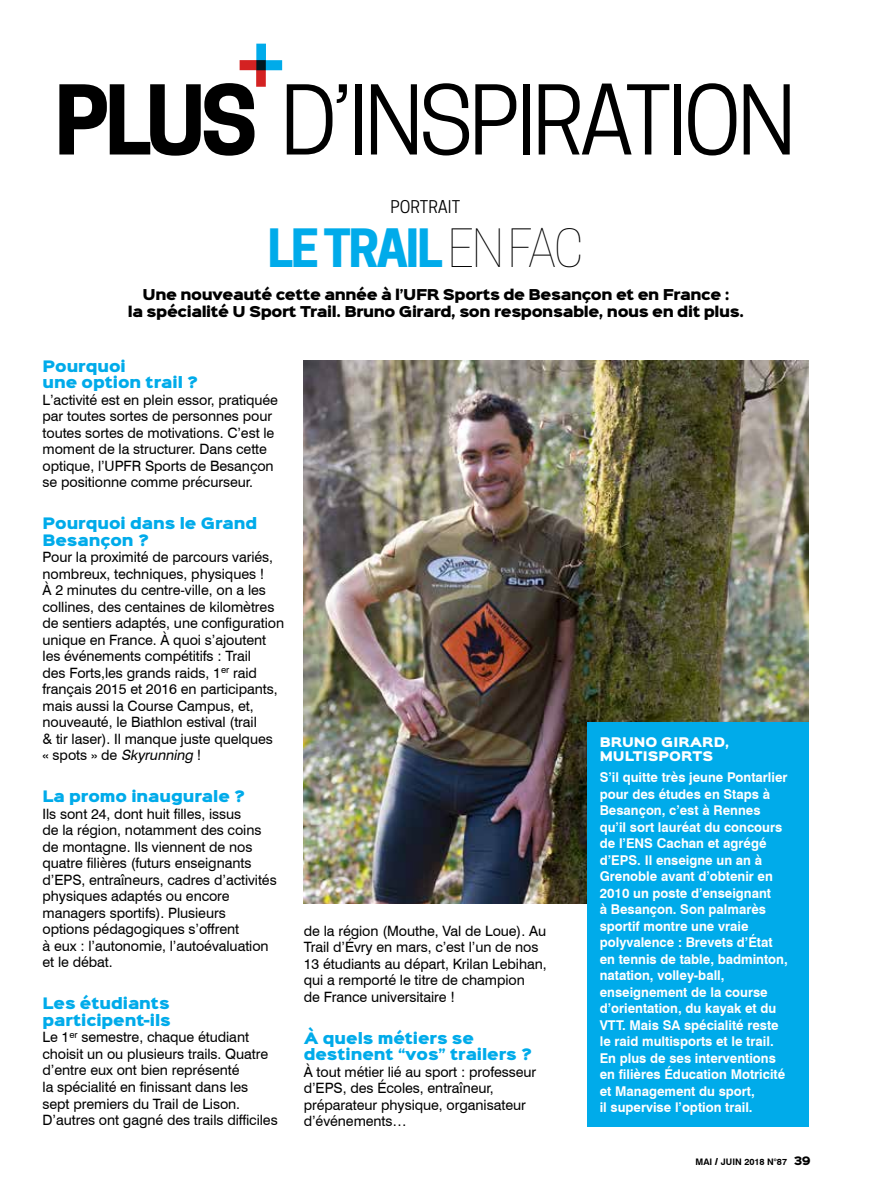
<style>
.page{position:relative;width:872px;height:1191px;background:#fff}
.page>*{position:absolute;margin:0;border:0;box-sizing:border-box;transform-origin:0 0}
.t1{font:90px "Cooper Hewitt";letter-spacing:-.05em;color:#000}
.t2{font:700 49.5px "Cooper Hewitt";letter-spacing:-.05em;color:#00abea}
.t3{font:16.5px "Cooper Hewitt";color:#000}
.t4{font:14.25px/16.5px "Swiss 721 BT";letter-spacing:-.005em;color:#000}
.t5{font:14.25px/16.5px "Sinkin Sans 900 X Black";letter-spacing:-.005em;color:#00abea}
.t6{font:700 13.5px/16.5px "Swiss 721 BT";color:#fff}
.t7{font:13.5px/16.2px "Sinkin Sans 900 X Black";letter-spacing:-.03em;color:#000;text-align:center}
.t8{font:12px/14.4px "Sinkin Sans 900 X Black";color:#fff}
.t9{font:700 9px "Swiss 721 BT";color:#000}
.s1{font-weight:700}
.s2{font-weight:100;color:#000}
.s3{font-style:italic}
.s4{font-family:"Cooper Hewitt"}
.s5{font-family:"Sinkin Sans 800";font-weight:900;font-size:10.5px}
</style>
<div class="page">
<svg style="left:240px;top:44px;width:42px;height:43px"></svg>
<img style="left:304px;top:360px;width:504px;height:543px">
<div style="left:587px;top:722px;width:221px;height:405px;background:#00abea"></div>
<h1 class="t1" style="left:54px;top:68px;width:743px"><span class="s1">PLUS</span> D’INSPIRATION</h1>
<p class="t3" style="left:390px;top:197px;width:71px">PORTRAIT</p>
<h2 class="t2" style="left:267px;top:219px;width:317px">LE TRAIL <span class="s2">EN FAC</span></h2>
<p class="t7" style="left:128px;top:288px;width:617px">Une nouveauté cette année à l’UFR Sports de Besançon et en France :<br>la spécialité U Sport Trail. Bruno Girard, son responsable, nous en dit plus.</p>
<p class="t5" style="left:43px;top:358px;width:157px">Pourquoi<br>une option trail ?</p>
<p class="t4" style="left:43px;top:391px;width:237px">L’activité est en plein essor, pratiquée par toutes sortes de personnes pour toutes sortes de motivations. C’est le moment de la structurer. Dans cette optique, l’UPFR Sports de Besançon se positionne comme précurseur.</p>
<p class="t5" style="left:43px;top:516px;width:216px">Pourquoi dans le Grand<br>Besançon ?</p>
<p class="t4" style="left:43px;top:549px;width:243px">Pour la proximité de parcours variés, nombreux, techniques, physiques !<br>À 2 minutes du centre-ville, on a les collines, des centaines de kilomètres de sentiers adaptés, une configuration unique en France. À quoi s’ajoutent les événements compétitifs : Trail<br>des Forts,les grands raids, 1<sup>er</sup> raid français 2015 et 2016 en participants, mais aussi la Course Campus, et, nouveauté, le Biathlon estival (trail<br>&amp; tir laser). Il manque juste quelques<br>« s p ots » d e <span class="s3">Skyrunning</span> !</p>
<p class="t5" style="left:43px;top:789px;width:204px">La promo inaugurale ?</p>
<p class="t4" style="left:43px;top:805px;width:236px">Ils sont 24, dont huit filles, issus<br>de la région, notamment des coins de montagne. Ils viennent de nos quatre filières (futurs enseignants d’EPS, entraîneurs, cadres d’activités physiques adaptés ou encore managers sportifs). Plusieurs<br>options pédagogiques s’offrent<br>à eux : l’autonomie, l’autoévaluation et le débat.</p>
<p class="t5" style="left:43px;top:996px;width:130px">Les étudiants participent-ils</p>
<p class="t4" style="left:43px;top:1029px;width:237px">Le 1<sup>er</sup> semestre, chaque étudiant choisit un ou plusieurs trails. Quatre d’entre eux ont bien représenté<br>la spécialité en finissant dans les sept premiers du Trail de Lison.<br>D’autres ont gagné des trails difficiles</p>
<p class="t4" style="left:304px;top:922px;width:244px">de la région (Mouthe, Val de Loue). Au Trail d’Évry en mars, c’est l’un de nos 13 étudiants au départ, Krilan Lebihan, qui a remporté le titre de champion<br>de France universitaire !</p>
<p class="t5" style="left:304px;top:1030px;width:230px">À quels métiers se destinent “vos” trailers ?</p>
<p class="t4" style="left:304px;top:1063px;width:234px">À tout métier lié au sport : professeur d’EPS, des Écoles, entraîneur, préparateur physique, organisateur d’événements…</p>
<p class="t8" style="left:600px;top:735px;width:131px">BRUNO GIRARD,<br>MULTISPORTS</p>
<p class="t6" style="left:600px;top:769px;width:189px">S’il quitte très jeune Pontarlier pour des études en Staps à<br>Besançon, c’est à Rennes qu’il sort lauréat du concours de l’ENS Cachan et agrégé d’EPS. Il enseigne un an à<br>Grenoble avant d’obtenir en<br>2010 un poste d’enseignant<br>à Besançon. Son palmarès sportif montre une vraie polyvalence : Brevets d’État en tennis de table, badminton, natation, volley-ball, enseignement de la course d’orientation, du kayak et du<br>VTT. Mais SA spécialité reste le raid multisports et le trail.<br>En plus de ses interventions en filières Éducation Motricité et Management du sport,<br>il supervise l’option trail.</p>
<p class="t9" style="left:695px;top:1156px;width:117px">MAI <span class="s4">/</span> JUIN 2018 N°87 <span class="s5">39</span></p>
</div>
